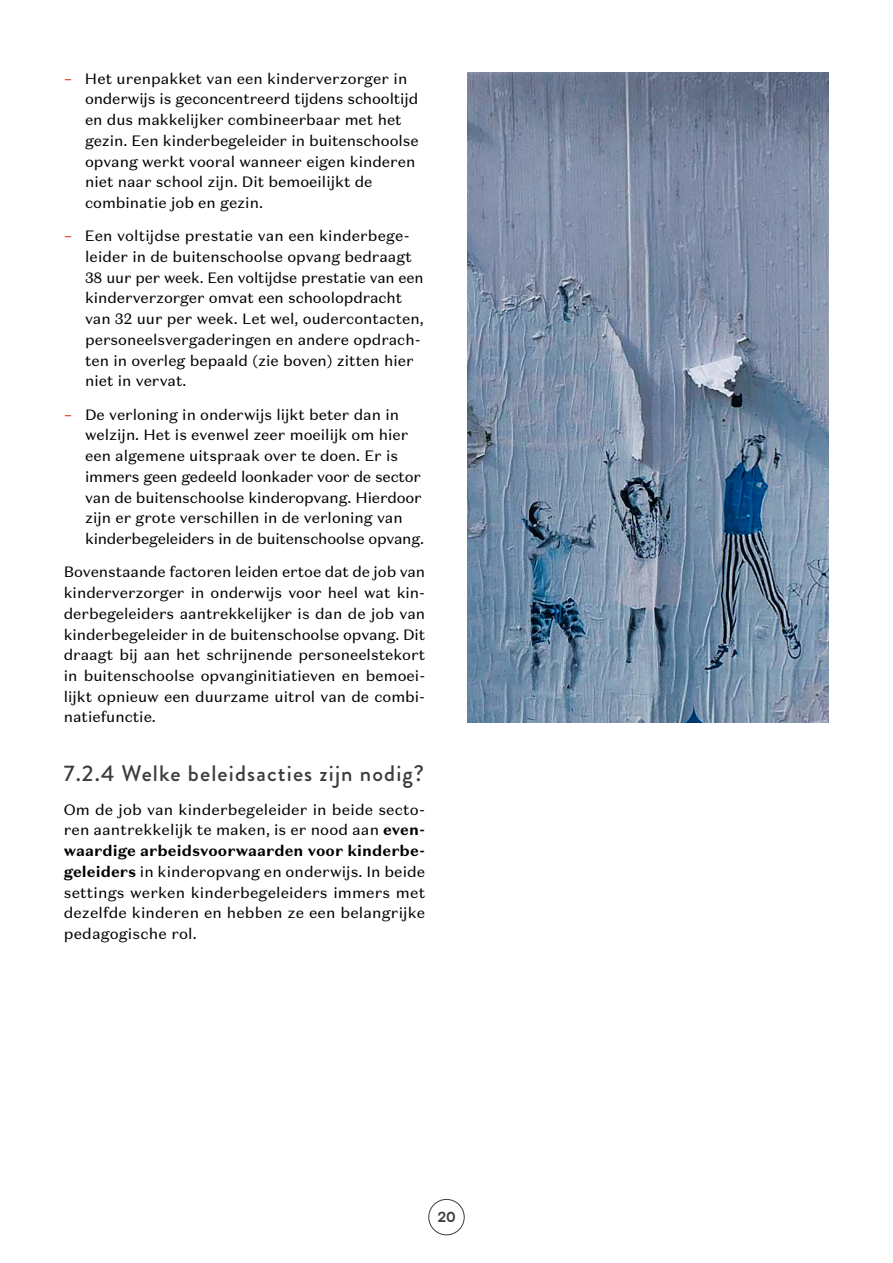
<style>
.page{position:relative;width:893px;height:1263px;background:#fff}
.page>*{position:absolute;margin:0;border:0;box-sizing:border-box;transform-origin:0 0}
.t1{font:500 22.5px "Brandon Grotesque";letter-spacing:.05em;color:#3d3d3c}
.t2{font:15px/20.7px "Domaine Sans Text";color:#000}
.t3{font:15px "Karrik";color:#3d3d3c}
.s1{color:#e52a17}
.s2{font-weight:700}
</style>
<div class="page">
<div style="left:429px;top:1199px;width:35px;height:36px;border:1px solid #3d3d3c;border-radius:50%"></div>
<img style="left:468px;top:72px;width:360px;height:650px">
<p class="t2" style="left:85px;top:68px;width:335px;text-indent:-21px"><span class="s1">–</span> Het urenpakket van een kinderverzorger in onderwijs is geconcentreerd tijdens schooltijd en dus makkelijker combineerbaar met het gezin. Een kinderbegeleider in buitenschoolse opvang werkt vooral wanneer eigen kinderen niet naar school zijn. Dit bemoeilijkt de combinatie job en gezin.</p>
<p class="t2" style="left:85px;top:226px;width:340px;text-indent:-21px"><span class="s1">–</span> Een voltijdse prestatie van een kinderbege&shy;leider in de buitenschoolse opvang bedraagt 38 uur per week. Een voltijdse prestatie van een kinderverzorger omvat een schoolopdracht van 32 uur per week. Let wel, oudercontacten, personeelsvergaderingen en andere opdrach&shy;ten in overleg bepaald (zie boven) zitten hier niet in vervat.</p>
<p class="t2" style="left:85px;top:404px;width:341px;text-indent:-21px"><span class="s1">–</span> De verloning in onderwijs lijkt beter dan in welzijn. Het is evenwel zeer moeilijk om hier een algemene uitspraak over te doen. Er is immers geen gedeeld loonkader voor de sector van de buitenschoolse kinderopvang. Hierdoor zijn er grote verschillen in de verloning van kinderbegeleiders in de buitenschoolse opvang.</p>
<p class="t2" style="left:64px;top:562px;width:363px;text-align:justify">Bovenstaande factoren leiden ertoe dat de job van kinderverzorger in onderwijs voor heel wat kin&shy;derbegeleiders aantrekkelijker is dan de job van kinderbegeleider in de buitenschoolse opvang. Dit draagt bij aan het schrijnende personeelstekort in buitenschoolse opvanginitiatieven en bemoei&shy;lijkt opnieuw een duurzame uitrol van de combi&shy;natiefunctie.</p>
<h1 class="t1" style="left:64px;top:758px;width:362px">7.2.4 Welke beleidsacties zijn nodig?</h1>
<p class="t2" style="left:64px;top:799px;width:363px;text-align:justify">Om de job van kinderbegeleider in beide secto&shy;ren aantrekkelijk te maken, is er nood aan <span class="s2">even&shy;waardige arbeidsvoorwaarden voor kinderbe&shy;geleiders</span> in kinderopvang en onderwijs. In beide settings werken kinderbegeleiders immers met dezelfde kinderen en hebben ze een belangrijke pedagogische rol.</p>
<p class="t3" style="left:437px;top:1204px;width:20px">20</p>
</div>
